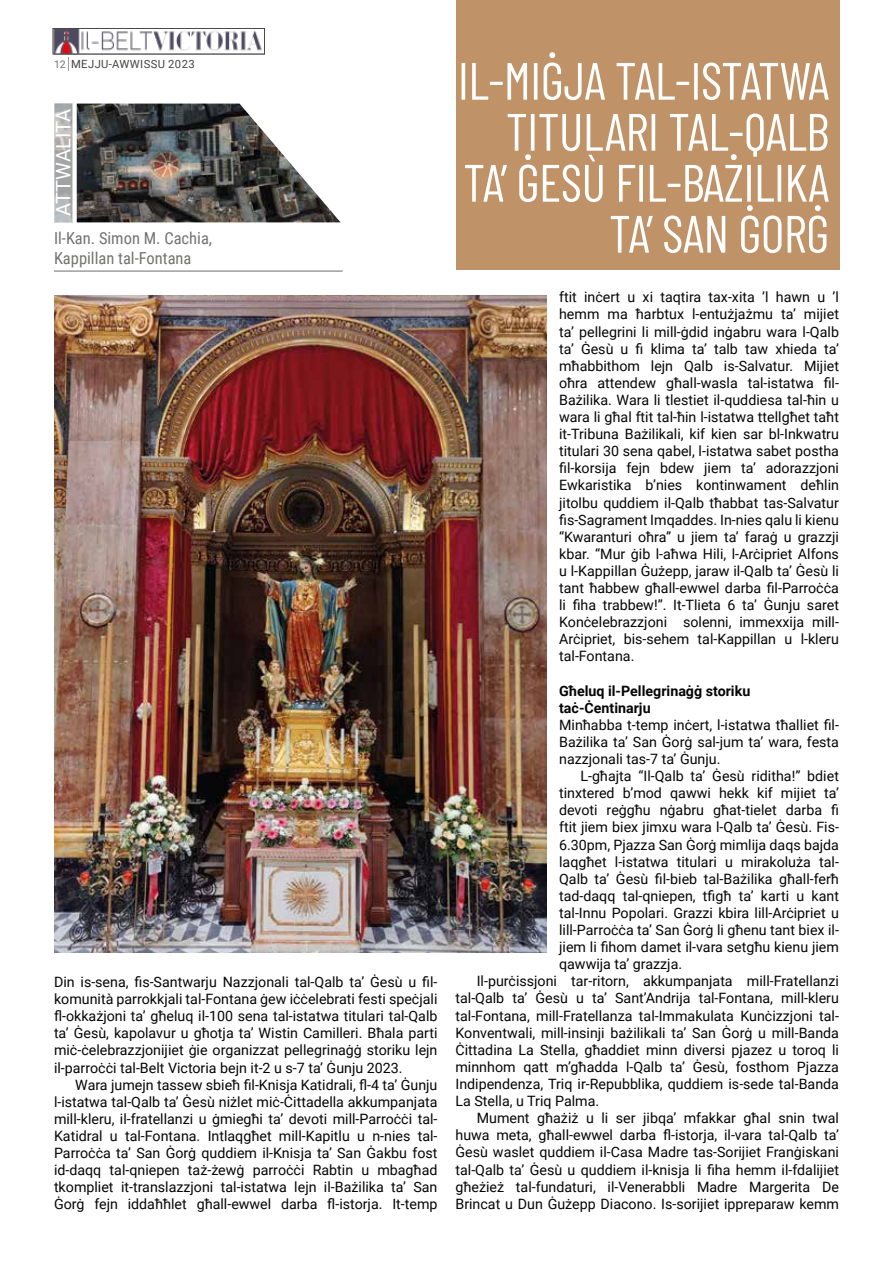
<style>
.page{position:relative;width:893px;height:1263px;background:#fff}
.page>*{position:absolute;margin:0;border:0;box-sizing:border-box;transform-origin:0 0}
.t1{font:52.5px/51px "Barlow Condensed";letter-spacing:-.01em;color:#fff;text-align:right}
.t2{font:20.1px "Roboto";letter-spacing:-.005em;color:#fff}
.t3{font:16.5px/19.8px "Roboto Condensed";color:#727271}
.t4{font:14.25px/17.1px "Roboto";color:#050505;text-align:justify}
.t5{font:700 14.25px/17.1px "Roboto";color:#050505}
.t6{font:11.25px "Roboto";letter-spacing:.035em;color:#454444}
.s1{font-size:10.5px;color:#727271}
</style>
<div class="page">
<svg style="left:68px;top:57px;width:1px;height:14px"></svg>
<img style="left:55px;top:30px;width:208px;height:22px">
<div style="left:53px;top:28px;width:212px;height:26px;border:1px solid #4a4a49"></div>
<div style="left:456px;top:0;width:384px;height:269px;background:#c09268"></div>
<hr style="left:54px;top:270px;width:289px;height:2px;background:#9d9d9c">
<img style="left:77px;top:104px;width:263px;height:118px">
<svg style="left:54px;top:103px;width:18px;height:119px;background:#b1b2b2"></svg>
<img style="left:54px;top:296px;width:492px;height:656px">
<p class="t6" style="left:54px;top:56px;width:142px"><span class="s1">12</span> MEJJU-AWWISSU 2023</p>
<h2 class="t2" style="left:49px;top:216px;width:108px;rotate:-90deg">ATTWALITÀ</h2>
<p class="t3" style="left:54px;top:228px;width:160px">Il-Kan. Simon M. Cachia,<br>Kappillan tal-Fontana</p>
<p class="t4" style="left:54px;top:973px;width:385px">Din is-sena, fis-Santwarju Nazzjonali tal-Qalb ta’ Ġesù u fil&shy;komunità parrokkjali tal-Fontana ġew iċċelebrati festi speċjali fl-okkażjoni ta’ għeluq il-100 sena tal-istatwa titulari tal-Qalb ta’ Ġesù, kapolavur u għotja ta’ Wistin Camilleri. Bħala parti miċ-ċelebrazzjonijiet ġie organizzat pellegrinaġġ storiku lejn il-parroċċi tal-Belt Victoria bejn it-2 u s-7 ta’ Ġunju 2023.</p>
<p class="t4" style="left:54px;top:1075px;width:385px;text-indent:21px">Wara jumejn tassew sbieħ fil-Knisja Katidrali, fl-4 ta’ Ġunju l-istatwa tal-Qalb ta’ Ġesù niżlet miċ-Ċittadella akkumpanjata mill-kleru, il-fratellanzi u ġmiegħi ta’ devoti mill-Parroċċi tal-Katidral u tal-Fontana. Intlaqgħet mill-Kapitlu u n-nies tal-Parroċċa ta’ San Ġorġ quddiem il-Knisja ta’ San Ġakbu fost id-daqq tal-qniepen taż-żewġ parroċċi Rabtin u mbagħad tkompliet it-translazzjoni tal-istatwa lejn il-Bażilika ta’ San Ġorġ fejn iddaħħlet għall-ewwel darba fl-istorja. It-temp</p>
<h1 class="t1" style="left:458px;top:51px;width:373px">IL-MIĠJA TAL-ISTATWA<br>TITULARI TAL-QALB<br>TA’ ĠESÙ FIL-BAŻILIKA<br>TA’ SAN ĠORĠ</h1>
<p class="t4" style="left:559px;top:288px;width:281px">ftit inċert u xi taqtira tax-xita ’l hawn u ’l hemm ma ħarbtux l-entużjażmu ta’ mijiet ta’ pellegrini li mill-ġdid inġabru wara l-Qalb ta’ Ġesù u fi klima ta’ talb taw xhieda ta’ mħabbithom lejn Qalb is-Salvatur. Mijiet oħra attendew għall-wasla tal-istatwa fil-Bażilika. Wara li tlestiet il-quddiesa tal-ħin u wara li għal ftit tal-ħin l-istatwa ttellgħet taħt it-Tribuna Bażilikali, kif kien sar bl-Inkwatru titulari 30 sena qabel, l-istatwa sabet postha fil-korsija fejn bdew jiem ta’ adorazzjoni Ewkaristika b’nies kontinwament deħlin jitolbu quddiem il-Qalb tħabbat tas-Salvatur fis-Sagrament Imqaddes. In-nies qalu li kienu “Kwaranturi oħra” u jiem ta’ faraġ u grazzji kbar. “Mur ġib l-aħwa Hili, l-Arċipriet Alfons u l-Kappillan Ġużepp, jaraw il-Qalb ta’ Ġesù li tant ħabbew għall-ewwel darba fil-Parroċċa li fiha trabbew!”. It-Tlieta 6 ta’ Ġunju saret Konċelebrazzjoni solenni, immexxija mill-Arċipriet, bis-sehem tal-Kappillan u l-kleru tal-Fontana.</p>
<p class="t5" style="left:559px;top:681px;width:193px">Għeluq il-Pellegrinaġġ storiku taċ-Ċentinarju</p>
<p class="t4" style="left:559px;top:716px;width:281px">Minħabba t-temp inċert, l-istatwa tħalliet fil-Bażilika ta’ San Ġorġ sal-jum ta’ wara, festa nazzjonali tas-7 ta’ Ġunju.</p>
<p class="t4" style="left:580px;top:767px;width:260px">L-għajta “Il-Qalb ta’ Ġesù riditha!” bdiet</p>
<p class="t4" style="left:559px;top:784px;width:281px">tinxtered b’mod qawwi hekk kif mijiet ta’</p>
<p class="t4" style="left:559px;top:801px;width:281px">devoti reġgħu nġabru għat-tielet darba fi</p>
<p class="t4" style="left:559px;top:818px;width:281px">ftit jiem biex jimxu wara l-Qalb ta’ Ġesù. Fis-</p>
<p class="t4" style="left:559px;top:835px;width:281px">6.30pm, Pjazza San Ġorġ mimlija daqs bajda</p>
<p class="t4" style="left:559px;top:852px;width:281px">laqgħet l-istatwa titulari u mirakoluża tal-</p>
<p class="t4" style="left:559px;top:870px;width:281px">Qalb ta’ Ġesù fil-bieb tal-Bażilika għall-ferħ</p>
<p class="t4" style="left:559px;top:887px;width:281px">tad-daqq tal-qniepen, tfigħ ta’ karti u kant</p>
<p class="t4" style="left:559px;top:904px;width:281px">tal-Innu Popolari. Grazzi kbira lill-Arċipriet u</p>
<p class="t4" style="left:559px;top:921px;width:281px">lill-Parroċċa ta’ San Ġorġ li għenu tant biex il-</p>
<p class="t4" style="left:559px;top:938px;width:281px">jiem li fihom damet il-vara setgħu kienu jiem</p>
<p class="t4" style="left:559px;top:955px;width:125px">qawwija ta’ grazzja.</p>
<p class="t4" style="left:477px;top:972px;width:364px">Il-purċissjoni tar-ritorn, akkumpanjata mill-Fratellanzi</p>
<p class="t4" style="left:455px;top:989px;width:385px">tal-Qalb ta’ Ġesù u ta’ Sant’Andrija tal-Fontana, mill-kleru</p>
<p class="t4" style="left:455px;top:1006px;width:385px">tal-Fontana, mill-Fratellanza tal-Immakulata Kunċizzjoni tal-</p>
<p class="t4" style="left:455px;top:1023px;width:385px">Konventwali, mill-insinji bażilikali ta’ San Ġorġ u mill-Banda</p>
<p class="t4" style="left:455px;top:1041px;width:385px">Ċittadina La Stella, għaddiet minn diversi pjazez u toroq li</p>
<p class="t4" style="left:455px;top:1058px;width:385px">minnhom qatt m’għadda l-Qalb ta’ Ġesù, fosthom Pjazza</p>
<p class="t4" style="left:455px;top:1075px;width:385px">Indipendenza, Triq ir-Repubblika, quddiem is-sede tal-Banda</p>
<p class="t4" style="left:455px;top:1092px;width:145px">La Stella, u Triq Palma.</p>
<p class="t4" style="left:477px;top:1109px;width:364px">Mument għażiż u li ser jibqa’ mfakkar għal snin twal</p>
<p class="t4" style="left:455px;top:1126px;width:385px">huwa meta, għall-ewwel darba fl-istorja, il-vara tal-Qalb ta’</p>
<p class="t4" style="left:455px;top:1143px;width:385px">Ġesù waslet quddiem il-Casa Madre tas-Sorijiet Franġiskani</p>
<p class="t4" style="left:455px;top:1160px;width:385px">tal-Qalb ta’ Ġesù u quddiem il-knisja li fiha hemm il-fdalijiet</p>
<p class="t4" style="left:455px;top:1177px;width:385px">għeżież tal-fundaturi, il-Venerabbli Madre Margerita De</p>
<p class="t4" style="left:455px;top:1194px;width:385px">Brincat u Dun Ġużepp Diacono. Is-sorijiet ippreparaw kemm</p>
</div>
